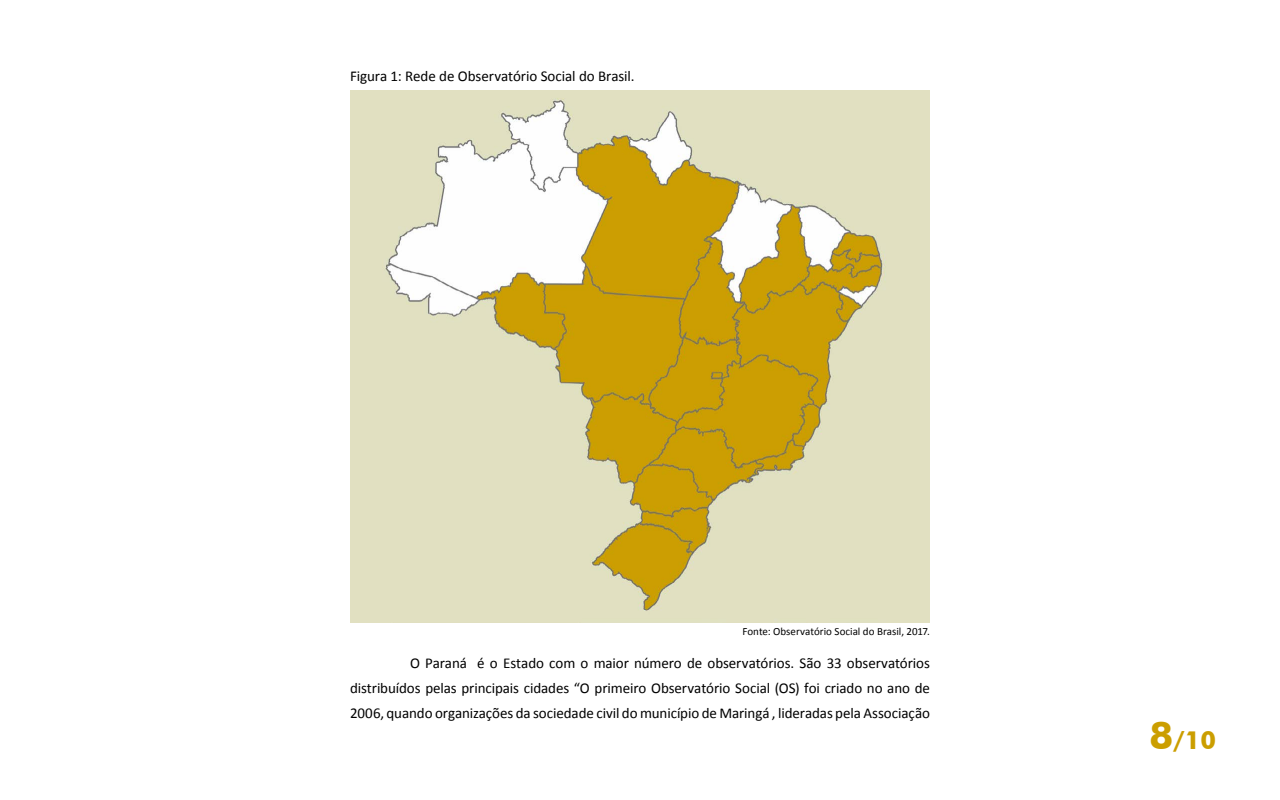
<style>
.page{position:relative;width:1280px;height:800px;background:#fff}
.page>*{position:absolute;margin:0;border:0;box-sizing:border-box;transform-origin:0 0}
.t1{font:700 25px "Futura BT";color:#cb9e00}
.t2{font:15px/25px "Calibri";letter-spacing:-.005em;color:#000;text-align:justify}
.t3{font:11px "Calibri";color:#000}
.s1{font-size:38px}
</style>
<div class="page">
<img style="left:350px;top:90px;width:580px;height:532px">
<p class="t2" style="left:350px;top:64px;width:286px">Figura 1: Rede de Observatório Social do Brasil.</p>
<p class="t3" style="left:742px;top:625px;width:189px">Fonte: Observatório Social do Brasil, 2017.</p>
<p class="t2" style="left:350px;top:651px;width:582px;text-indent:60px">O Paraná é o Estado com o maior número de observatórios. São 33 observatórios distribuídos pelas principais cidades “O primeiro Observatório Social (OS) foi criado no ano de 2006, quando organizações da sociedade civil do município de Maringá , lideradas pela Associação</p>
<h1 class="t1" style="left:1150px;top:725px;width:68px"><span class="s1">8</span>/10</h1>
</div>
